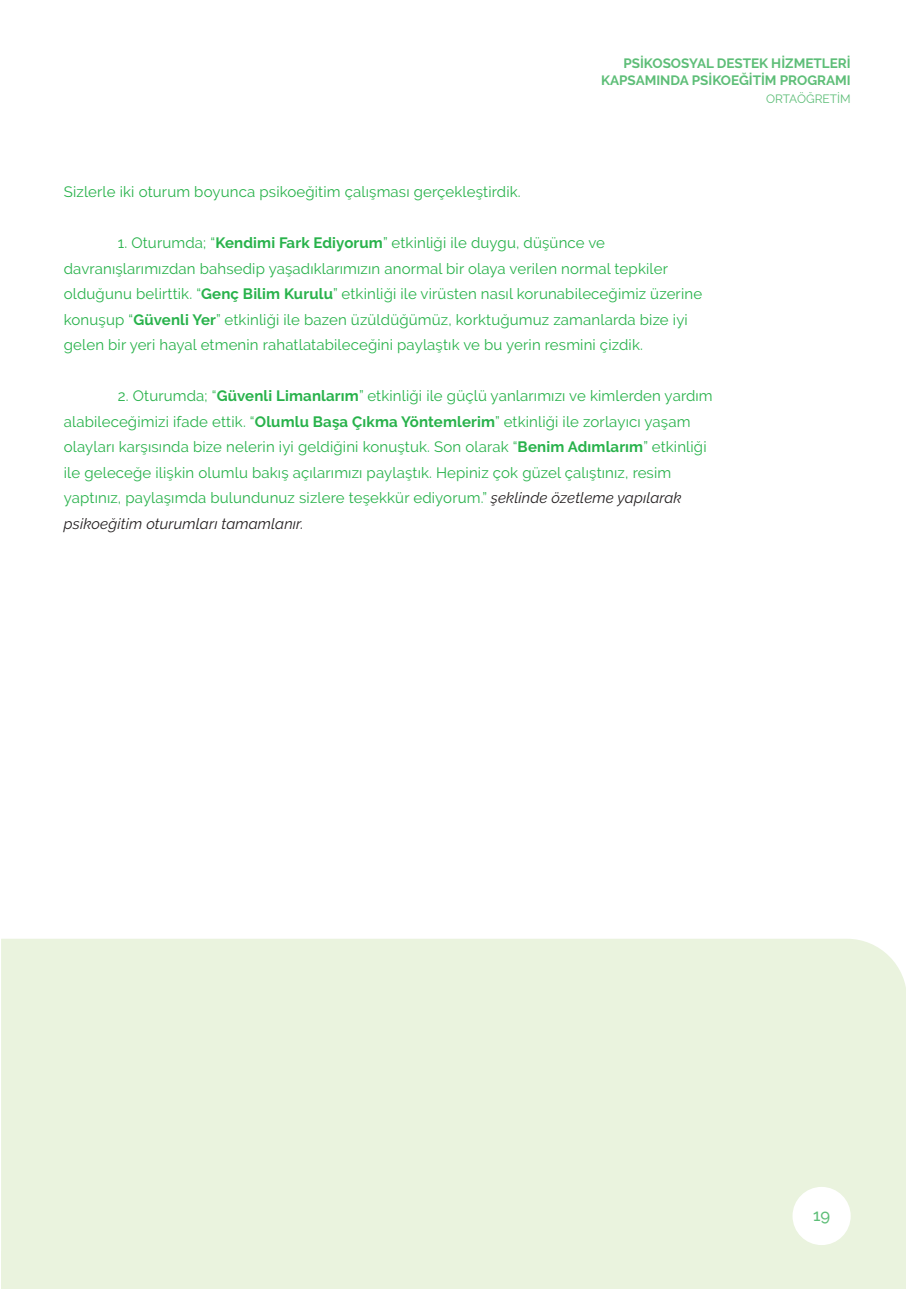
<style>
.page{position:relative;width:906px;height:1289px;background:#fff}
.page>*{position:absolute;margin:0;border:0;box-sizing:border-box;transform-origin:0 0}
.t1{font:500 16.5px "Raleway";color:#5ebe78}
.t2{font:15px/25.5px "Raleway";letter-spacing:.01em;color:#28b24b}
.t3{font:700 13.5px/16.5px "Raleway";color:#5ebe78;text-align:right}
.t4{font:12px "Raleway";color:#5ebe78}
.s1{font-weight:700}
.s2{font-style:italic;color:#231f20}
</style>
<div class="page">
<div style="left:1px;top:1251px;width:905px;height:37px;background:#eaf3de"></div>
<div style="left:1px;top:939px;width:905px;height:312px;background:#eaf3de"></div>
<div style="left:792px;top:1186px;width:58px;height:58px;background:#fff;border-radius:50%"></div>
<p class="t3" style="left:601px;top:55px;width:251px">PSİKOSOSYAL DESTEK HİZMETLERİ<br>KAPSAMINDA PSİKOEĞİTİM PROGRAMI</p>
<p class="t4" style="left:766px;top:91px;width:86px">ORTAÖĞRETİM</p>
<p class="t2" style="left:64px;top:179px;width:458px">Sizlerle iki oturum boyunca psikoeğitim çalışması gerçekleştirdik.</p>
<p class="t2" style="left:64px;top:230px;width:640px;text-indent:54px">1. Oturumda; “<span class="s1">Kendimi Fark Ediyorum</span>” etkinliği ile duygu, düşünce ve davranışlarımızdan bahsedip yaşadıklarımızın anormal bir olaya verilen normal tepkiler olduğunu belirttik. “<span class="s1">Genç Bilim Kurulu</span>” etkinliği ile virüsten nasıl korunabileceğimiz üzerine konuşup “<span class="s1">Güvenli Yer</span>” etkinliği ile bazen üzüldüğümüz, korktuğumuz zamanlarda bize iyi gelen bir yeri hayal etmenin rahatlatabileceğini paylaştık ve bu yerin resmini çizdik.</p>
<p class="t2" style="left:64px;top:383px;width:650px;text-indent:54px">2. Oturumda; “<span class="s1">Güvenli Limanlarım</span>” etkinliği ile güçlü yanlarımızı ve kimlerden yardım alabileceğimizi ifade ettik. “<span class="s1">Olumlu Başa Çıkma Yöntemlerim</span>” etkinliği ile zorlayıcı yaşam olayları karşısında bize nelerin iyi geldiğini konuştuk. Son olarak “<span class="s1">Benim Adımlarım</span>” etkinliği ile geleceğe ilişkin olumlu bakış açılarımızı paylaştık. Hepiniz çok güzel çalıştınız, resim yaptınız, paylaşımda bulundunuz sizlere teşekkür ediyorum.” <span class="s2">şeklinde özetleme yapılarak psikoeğitim oturumları tamamlanır.</span></p>
<p class="t1" style="left:813px;top:1205px;width:19px">19</p>
</div>
